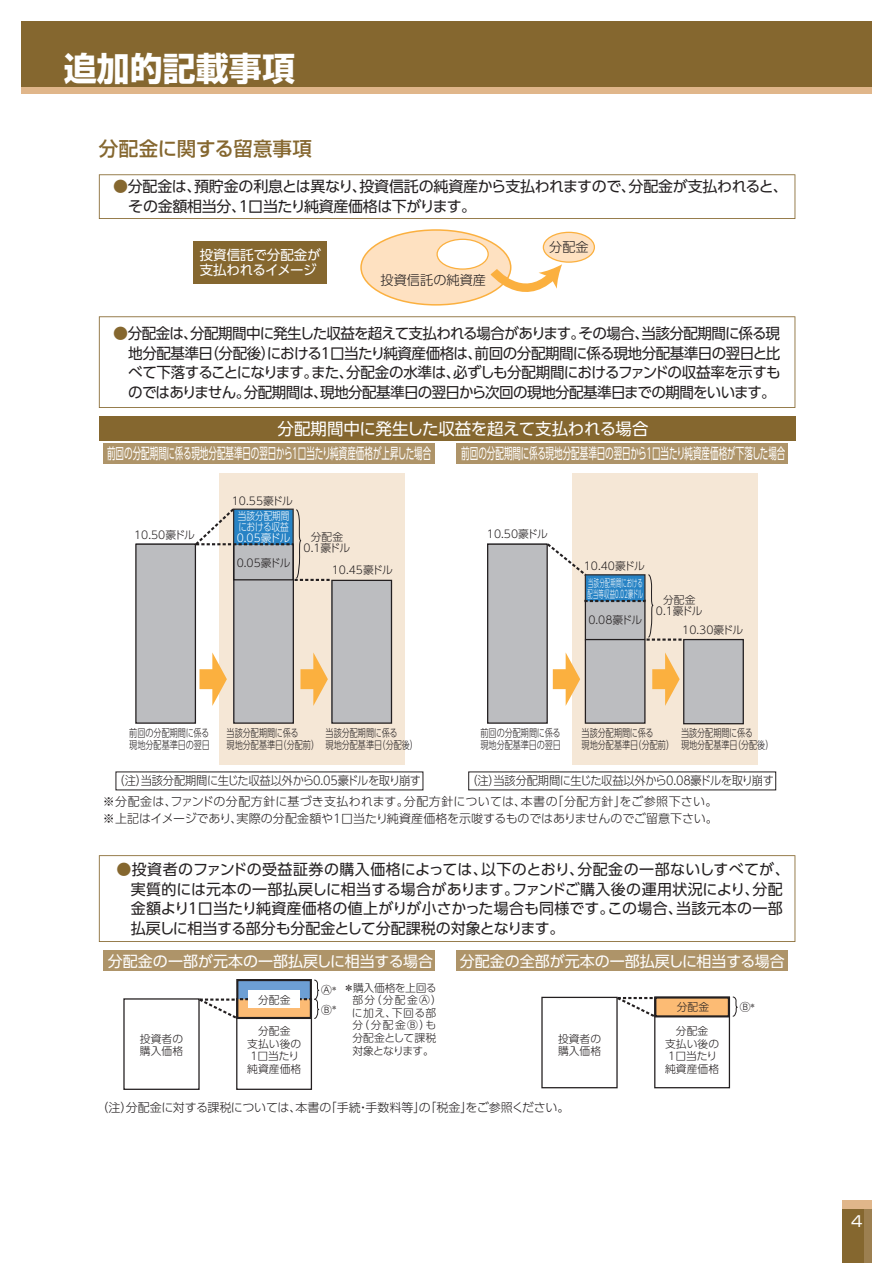
<style>
.page{position:relative;width:893px;height:1263px;background:#fff}
.page>*{position:absolute;margin:0;border:0;box-sizing:border-box;transform-origin:0 0}
.t1{font:700 33px "Shin Go Pro";color:#fff}
.t2{font:500 19.5px "Shin Go Pro";letter-spacing:-.01em;color:#85672f}
.t3{font:16.5px "UD Shin Go Pro";letter-spacing:-.015em;color:#fff}
.t4{font:15px/19.5px "UD Shin Go Pro";letter-spacing:-.02em;color:#231f20}
.t5{font:15px/19.5px "UD Shin Go Pro";color:#231f20}
.t6{font:15px "UD Shin Go Pro";color:#fff;scale:.57 1}
.t7{font:15px "UD Shin Go Pro";color:#fff}
.t8{font:15px "Shin Go Pro";color:#fff}
.t9{font:13.5px/15px "UD Shin Go Pro";letter-spacing:-.015em;color:#fff}
.t10{font:300 13.2px "UD Shin Go Pro";color:#231f20}
.t11{font:300 12px "UD Shin Go Pro";letter-spacing:-.015em;color:#231f20}
.t12{font:300 12px "UD Shin Go Pro";letter-spacing:-.035em;color:#231f20;scale:.94 1}
.t13{font:300 12px "UD Shin Go Pro";letter-spacing:.025em;color:#231f20}
.t14{font:300 10.8px/12.6px "UD Shin Go Pro";color:#231f20;text-align:center}
.t15{font:300 10.8px/12px "UD Shin Go Pro";color:#231f20;scale:.75 1}
.t16{font:300 10.8px/10.9px "UD Shin Go Pro";color:#fff;scale:.8 1}
.t17{font:300 10.5px/10.9px "UD Shin Go Pro";letter-spacing:.04em;color:#fff;scale:.51 1}
.s1{color:#85672f}
</style>
<div class="page">
<div style="left:842px;top:1201px;width:30px;height:62px;background:#85672f"></div>
<div style="left:864px;top:1201px;width:8px;height:62px;background:#9c7f50"></div>
<div style="left:842px;top:1201px;width:30px;height:8px;background:#e0b68a"></div>
<div style="left:21px;top:21px;width:851px;height:73px;background:#85672f"></div>
<div style="left:21px;top:87px;width:851px;height:7px;background:#e0b68a"></div>
<div style="left:104px;top:950px;width:331px;height:21px;background:#ae9469"></div>
<div style="left:456px;top:950px;width:332px;height:21px;background:#ae9469"></div>
<div style="left:99px;top:416px;width:696px;height:24px;background:#85672f"></div>
<div style="left:572px;top:474px;width:185px;height:291px;background:#f5e7d6"></div>
<div style="left:219px;top:474px;width:186px;height:291px;background:#f5e7d6"></div>
<div style="left:104px;top:443px;width:331px;height:21px;background:#ae9469"></div>
<div style="left:456px;top:443px;width:332px;height:21px;background:#ae9469"></div>
<svg style="left:199px;top:652px;width:28px;height:54px"></svg>
<svg style="left:732px;top:996px;width:6px;height:21px"></svg>
<div style="left:136px;top:544px;width:59px;height:179px;background:#bcbdc0"></div>
<div style="left:135px;top:543px;width:61px;height:181px;border:1px solid #231f20"></div>
<div style="left:233px;top:544px;width:60px;height:179px;background:#bcbdc0"></div>
<div style="left:233px;top:543px;width:61px;height:181px;border:1px solid #231f20"></div>
<div style="left:332px;top:581px;width:59px;height:142px;background:#bcbdc0"></div>
<div style="left:331px;top:580px;width:61px;height:144px;border:1px solid #231f20"></div>
<svg style="left:193px;top:508px;width:139px;height:73px"></svg>
<svg style="left:300px;top:652px;width:28px;height:54px"></svg>
<svg style="left:553px;top:652px;width:27px;height:54px"></svg>
<svg style="left:652px;top:652px;width:28px;height:54px"></svg>
<div style="left:488px;top:544px;width:59px;height:179px;background:#bcbdc0"></div>
<div style="left:487px;top:543px;width:61px;height:181px;border:1px solid #231f20"></div>
<div style="left:684px;top:640px;width:59px;height:84px;background:#bcbdc0"></div>
<div style="left:683px;top:639px;width:61px;height:85px;border:1px solid #231f20"></div>
<div style="left:585px;top:590px;width:60px;height:133px;background:#bcbdc0"></div>
<div style="left:585px;top:639px;width:60px;height:85px;border:1px solid #231f20"></div>
<svg style="left:545px;top:543px;width:137px;height:98px"></svg>
<div style="left:541px;top:997px;width:77px;height:91px;border:1px solid #231f20"></div>
<div style="left:236px;top:998px;width:76px;height:92px;border:1px solid #231f20"></div>
<div style="left:654px;top:997px;width:76px;height:91px;border:1px solid #231f20"></div>
<div style="left:655px;top:997px;width:74px;height:19px;background:#fcbb74"></div>
<div style="left:654px;top:996px;width:76px;height:21px;border:2px solid #231f20"></div>
<svg style="left:615px;top:996px;width:43px;height:23px"></svg>
<div style="left:361px;top:230px;width:150px;height:75px;background:#fee1c1;border-radius:50%"></div>
<div style="left:360px;top:229px;width:151px;height:77px;border:2px solid #fbb03f;border-radius:50%"></div>
<div style="left:437px;top:239px;width:51px;height:30px;background:#fff;border-radius:50%"></div>
<div style="left:436px;top:239px;width:53px;height:31px;border:1px solid #fbb03f;border-radius:50%"></div>
<div style="left:543px;top:232px;width:51px;height:30px;background:#fee1c1;border-radius:50%"></div>
<div style="left:543px;top:232px;width:52px;height:31px;border:1px solid #fbb03f;border-radius:50%"></div>
<svg style="left:485px;top:263px;width:77px;height:34px"></svg>
<div style="left:193px;top:242px;width:134px;height:42px;background:#85672f"></div>
<svg style="left:197px;top:979px;width:122px;height:42px"></svg>
<div style="left:249px;top:991px;width:51px;height:17px;background:#fff"></div>
<svg style="left:99px;top:174px;width:696px;height:45px"></svg>
<svg style="left:99px;top:855px;width:696px;height:87px"></svg>
<svg style="left:99px;top:316px;width:696px;height:92px"></svg>
<h1 class="t1" style="left:64px;top:42px;width:232px">追加的記載事項</h1>
<h2 class="t2" style="left:99px;top:133px;width:214px">分配金に関する留意事項</h2>
<p class="t4" style="left:128px;top:176px;width:661px;text-indent:-15px"><span class="s1">●</span>分配金は、預貯金の利息とは異なり、投資信託の純資産から支払われますので、分配金が支払われると、その金額相当分、1口当たり純資産価格は下がります。</p>
<p class="t9" style="left:200px;top:247px;width:123px">投資信託で分配金が支払われるイメージ</p>
<p class="t10" style="left:381px;top:270px;width:107px">投資信託の純資産</p>
<p class="t10" style="left:549px;top:236px;width:41px">分配金</p>
<p class="t4" style="left:128px;top:323px;width:654px;text-align:justify;text-indent:-15px"><span class="s1">●</span>分配金は、分配期間中に発生した収益を超えて支払われる場合があります。その場合、当該分配期間に係る現地分配基準日（分配後）における1口当たり純資産価格は、前回の分配期間に係る現地分配基準日の翌日と比べて下落することになります。また、分配金の水準は、必ずしも分配期間におけるファンドの収益率を示すものではありません。分配期間は、現地分配基準日の翌日から次回の現地分配基準日までの期間をいいます。</p>
<p class="t3" style="left:278px;top:415px;width:372px">分配期間中に発生した収益を超えて支払われる場合</p>
<p class="t6" style="left:107px;top:441px;width:570px">前回の分配期間に係る現地分配基準日の翌日から1口当たり純資産価格が上昇した場合</p>
<p class="t6" style="left:461px;top:441px;width:570px">前回の分配期間に係る現地分配基準日の翌日から1口当たり純資産価格が下落した場合</p>
<p class="t14" style="left:134px;top:528px;width:63px">10.50豪ドル</p>
<p class="t14" style="left:232px;top:494px;width:63px">10.55豪ドル</p>
<p class="t16" style="left:237px;top:510px;width:69px">当該分配期間における収益<br>0.05豪ドル</p>
<p class="t14" style="left:237px;top:556px;width:55px">0.05豪ドル</p>
<p class="t14" style="left:304px;top:531px;width:48px;line-height:10.9px">分配金<br>0.1豪ドル</p>
<p class="t14" style="left:332px;top:563px;width:63px">10.45豪ドル</p>
<p class="t14" style="left:487px;top:528px;width:63px">10.50豪ドル</p>
<p class="t14" style="left:584px;top:560px;width:63px">10.40豪ドル</p>
<p class="t17" style="left:587px;top:577px;width:111px">当該分配期間における配当等収益0.02豪ドル</p>
<p class="t14" style="left:588px;top:613px;width:55px">0.08豪ドル</p>
<p class="t14" style="left:656px;top:594px;width:48px;line-height:10.9px">分配金<br>0.1豪ドル</p>
<p class="t14" style="left:682px;top:623px;width:63px">10.30豪ドル</p>
<p class="t15" style="left:129px;top:727px;width:109px">前回の分配期間に係る現地分配基準日の翌日</p>
<p class="t15" style="left:227px;top:727px;width:125px">当該分配期間に係る<br>現地分配基準日（分配前）</p>
<p class="t15" style="left:326px;top:726px;width:125px">当該分配期間に係る<br>現地分配基準日（分配後）</p>
<p class="t15" style="left:480px;top:727px;width:109px">前回の分配期間に係る現地分配基準日の翌日</p>
<p class="t15" style="left:582px;top:727px;width:125px">当該分配期間に係る<br>現地分配基準日（分配前）</p>
<p class="t15" style="left:681px;top:726px;width:125px">当該分配期間に係る<br>現地分配基準日（分配後）</p>
<p class="t12" style="left:114px;top:771px;width:329px">（注）当該分配期間に生じた収益以外から0.05豪ドルを取り崩す</p>
<p class="t12" style="left:466px;top:771px;width:329px">（注）当該分配期間に生じた収益以外から0.08豪ドルを取り崩す</p>
<p class="t13" style="left:103px;top:792px;width:616px">※分配金は、ファンドの分配方針に基づき支払われます。分配方針については、本書の「分配方針」をご参照下さい。</p>
<p class="t11" style="left:103px;top:808px;width:616px">※上記はイメージであり、実際の分配金額や1口当たり純資産価格を示唆するものではありませんのでご留意下さい。</p>
<p class="t5" style="left:131px;top:859px;width:660px;text-indent:-14px"><span class="s1">●</span>投資者のファンドの受益証券の購入価格によっては、以下のとおり、分配金の一部ないしすべてが、実質的には元本の一部払戻しに相当する場合があります。ファンドご購入後の運用状況により、分配金額より１口当たり純資産価格の値上がりが小さかった場合も同様です。この場合、当該元本の一部払戻しに相当する部分も分配金として分配課税の対象となります。</p>
<p class="t7" style="left:108px;top:949px;width:327px">分配金の一部が元本の一部払戻しに相当する場合</p>
<p class="t7" style="left:460px;top:949px;width:327px">分配金の全部が元本の一部払戻しに相当する場合</p>
<p class="t14" style="left:352px;top:981px;width:92px;text-align:left;text-indent:-9px">＊購入価格を上回る部分（分配金Ⓐ）に加え、下回る部分（分配金Ⓑ）も分配金として課税対象となります。</p>
<p class="t14" style="left:321px;top:980px;width:18px;line-height:19.2px;text-align:left">Ⓐ<sup>＊<br></sup>Ⓑ<sup>＊</sup></p>
<p class="t14" style="left:258px;top:993px;width:34px">分配金</p>
<p class="t14" style="left:677px;top:1000px;width:34px">分配金</p>
<p class="t14" style="left:247px;top:1024px;width:55px">分配金<br>支払い後の<br>1口当たり純資産価格</p>
<p class="t14" style="left:665px;top:1024px;width:55px">分配金<br>支払い後の<br>1口当たり純資産価格</p>
<p class="t14" style="left:140px;top:1032px;width:45px;text-align:left">投資者の購入価格</p>
<p class="t14" style="left:558px;top:1032px;width:45px;text-align:left">投資者の購入価格</p>
<p class="t11" style="left:96px;top:1098px;width:474px">（注）分配金に対する課税については、本書の「手続・手数料等」の「税金」をご参照ください。</p>
<p class="t14" style="left:740px;top:1000px;width:18px">Ⓑ<sup>＊</sup></p>
<p class="t8" style="left:851px;top:1209px;width:13px">4</p>
</div>
